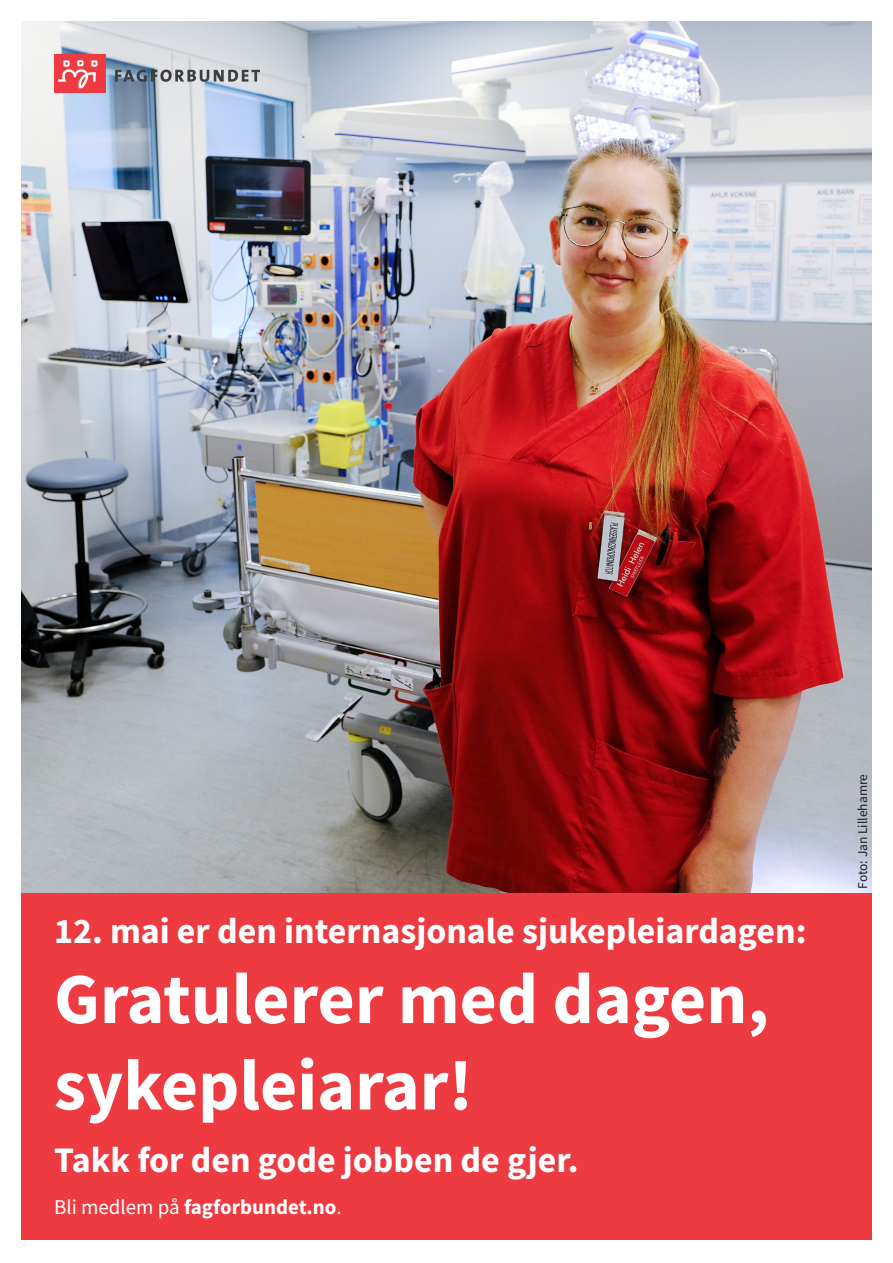
<style>
.page{position:relative;width:893px;height:1263px;background:#fff}
.page>*{position:absolute;margin:0;border:0;box-sizing:border-box;transform-origin:0 0}
.t1{font:700 72px/86.4px "Source Sans Pro";color:#fff}
.t2{font:700 36px "Source Sans Pro";color:#fff}
.t3{font:700 21px "Source Sans Pro";color:#fff}
.t4{font:13.5px "Source Sans Pro";color:#231f20}
.s1{font-weight:400}
</style>
<div class="page">
<img style="left:21px;top:21px;width:851px;height:872px">
<div style="left:21px;top:893px;width:851px;height:346px;background:#ee3a41"></div>
<div style="left:54px;top:54px;width:51px;height:38px;background:#ee3a41"></div>
<svg style="left:115px;top:70px;width:145px;height:12px"></svg>
<svg style="left:58px;top:60px;width:40px;height:28px"></svg>
<p class="t2" style="left:54px;top:906px;width:754px">12. mai er den internasjonale sjukepleiardagen:</p>
<p class="t1" style="left:54px;top:955px;width:716px">Gratulerer med dagen, sykepleiarar!</p>
<p class="t2" style="left:54px;top:1136px;width:526px">Takk for den gode jobben de gjer.</p>
<p class="t3" style="left:54px;top:1193px;width:289px"><span class="s1">Bli medlem på</span> fagforbundet.no<span class="s1">.</span></p>
<p class="t4" style="left:854px;top:889px;width:116px;rotate:-90deg">Foto: Jan Lillehamre</p>
</div>
